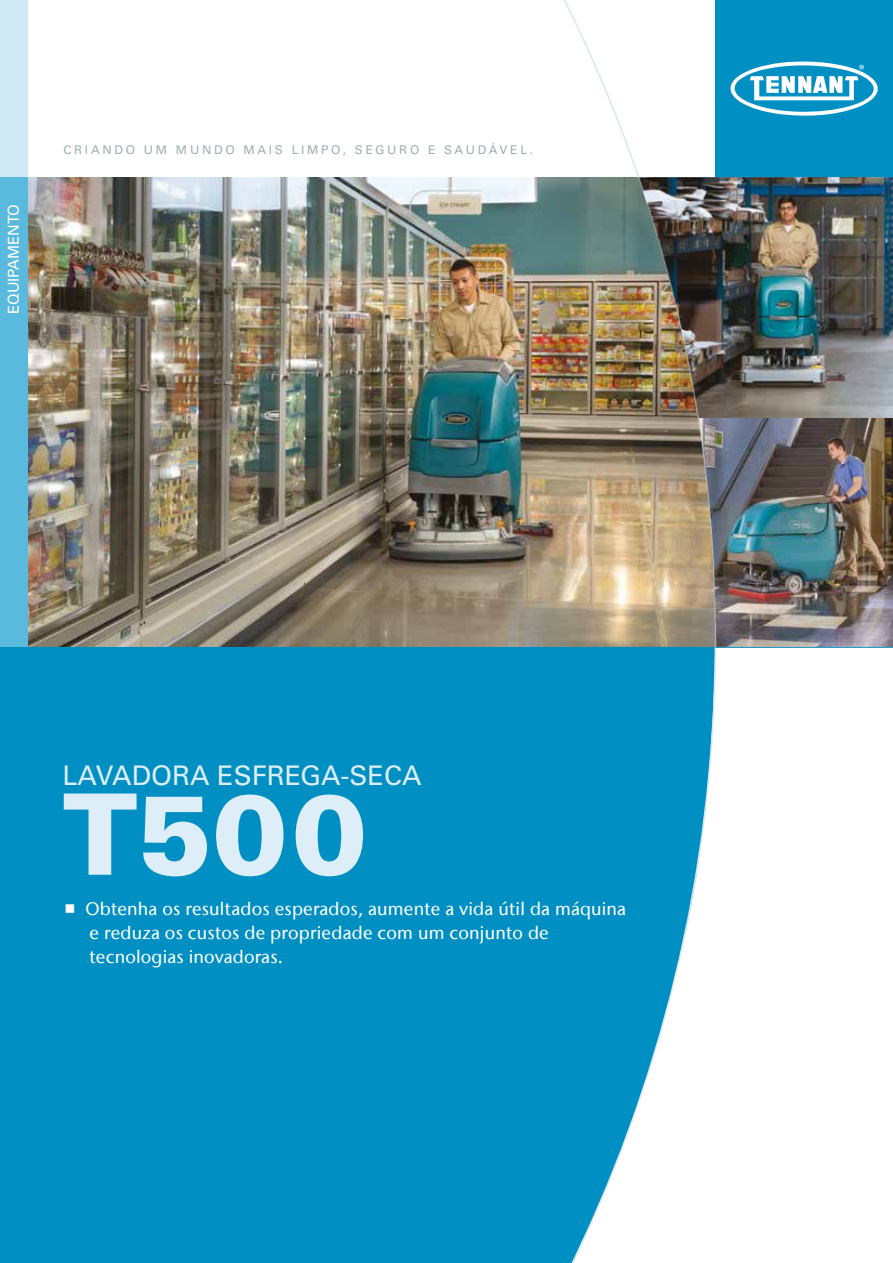
<style>
.page{position:relative;width:893px;height:1263px;background:#fff}
.page>*{position:absolute;margin:0;border:0;box-sizing:border-box;transform-origin:0 0}
.t1{font:900 112.5px "Univers LT Std";color:#ddeef8}
.t2{font:27px "Univers LT Std";color:#ddeef8}
.t3{font:500 18px/24px "Stone Sans IIITC Com";letter-spacing:.01em;color:#fff}
.t4{font:15px "Univers LT Std";color:#fff}
.t5{font:12px "Univers LT Std";letter-spacing:.225em;color:#a1afae}
</style>
<div class="page">
<img style="left:27px;top:177px;width:528px;height:471px">
<img style="left:717px;top:418px;width:176px;height:230px">
<div style="left:715px;top:0;width:178px;height:177px;background:#008fc3"></div>
<svg style="left:730px;top:61px;width:148px;height:55px"></svg>
<div style="left:0;top:0;width:27px;height:176px;background:#d1e9f5"></div>
<img style="left:717px;top:177px;width:176px;height:241px">
<div style="left:0;top:177px;width:27px;height:471px;background:#59badd"></div>
<div style="left:0;top:648px;width:893px;height:615px;background:#008fc3"></div>
<div style="left:717px;top:648px;width:176px;height:615px;background:#fff"></div>
<svg style="left:571px;top:651px;width:146px;height:612px"></svg>
<img style="left:555px;top:0;width:162px;height:651px">
<p class="t4" style="left:5px;top:314px;width:111px;rotate:-90deg">EQUIPAMENTO</p>
<p class="t5" style="left:64px;top:142px;width:471px">CRIANDO UM MUNDO MAIS LIMPO, SEGURO E SAUDÁVEL.</p>
<h2 class="t2" style="left:63px;top:759px;width:360px">LAVADORA ESFREGA-SECA</h2>
<h1 class="t1" style="left:63px;top:764px;width:306px">T500</h1>
<p class="t3" style="left:85px;top:896px;width:542px">Obtenha os resultados esperados, aumente a vida útil da máquina e reduza os custos de propriedade com um conjunto de tecnologias inovadoras.</p>
</div>
